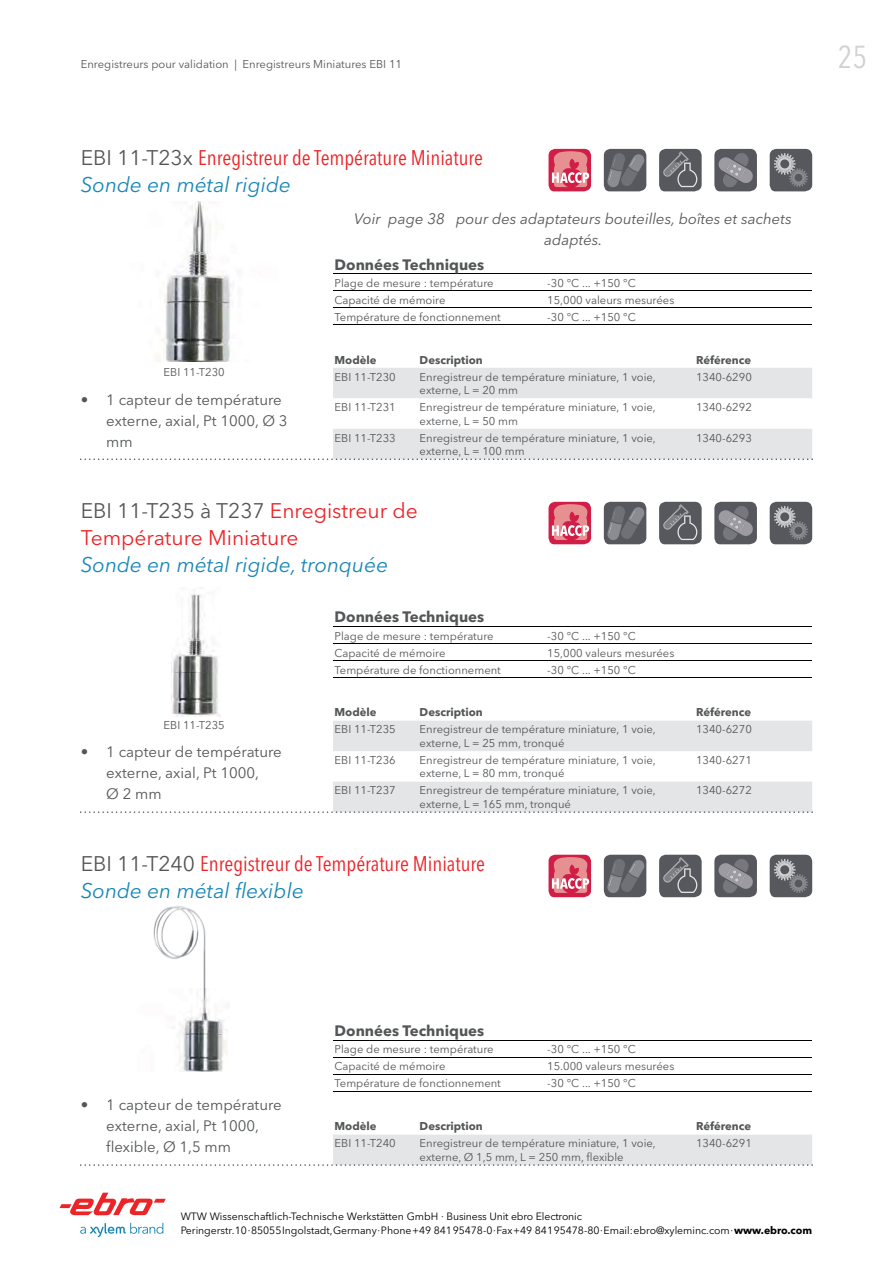
<style>
.page{position:relative;width:893px;height:1263px;background:#fff}
.page>*{position:absolute;margin:0;border:0;box-sizing:border-box;transform-origin:0 0}
.t1{font:condensed 31.5px "Avenir Next LT Pro";color:#d0d2d4}
.t2{font:condensed 21px/27px "Avenir Next LT Pro";color:#ec2327}
.t3{font:21px/27px "Avenir Next LT Pro";color:#ec2327}
.t4{font:italic 21px "Avenir Next LT Pro";color:#1887b4}
.t5{font:15px/21px "Avenir Next LT Pro";color:#535557}
.t6{font:italic 15px/21px "Avenir Next LT Pro";color:#535557;text-align:center}
.t7{font:700 15px "Avenir Next LT Pro";color:#535557}
.t8{font:11.25px/13.5px "Avenir Next LT Pro";color:#535557}
.t9{font:700 11.25px "Avenir Next LT Pro";color:#535557}
.t10{font:10.5px/13.5px "Avenir Next LT Pro";letter-spacing:-.005em;color:#000}
.s1{font-stretch:normal;color:#535557}
.s2{font-style:italic;font-stretch:normal;color:#1887b4}
.s3{color:#535557}
.s4{font-weight:700}
</style>
<div class="page">
<img style="left:153px;top:906px;width:75px;height:165px">
<img style="left:154px;top:201px;width:78px;height:161px">
<img style="left:172px;top:593px;width:48px;height:123px">
<hr style="left:333px;top:273px;width:213px;height:1px;background:#000">
<hr style="left:546px;top:273px;width:266px;height:1px;background:#000">
<hr style="left:333px;top:290px;width:213px;height:1px;background:#000">
<hr style="left:546px;top:290px;width:266px;height:1px;background:#000">
<hr style="left:333px;top:307px;width:213px;height:1px;background:#000">
<hr style="left:546px;top:307px;width:266px;height:1px;background:#000">
<hr style="left:333px;top:324px;width:213px;height:1px;background:#000">
<hr style="left:546px;top:324px;width:266px;height:1px;background:#000">
<hr style="left:333px;top:626px;width:213px;height:1px;background:#000">
<hr style="left:546px;top:626px;width:266px;height:1px;background:#000">
<hr style="left:333px;top:643px;width:213px;height:1px;background:#000">
<hr style="left:546px;top:643px;width:266px;height:1px;background:#000">
<hr style="left:333px;top:660px;width:213px;height:1px;background:#000">
<hr style="left:546px;top:660px;width:266px;height:1px;background:#000">
<hr style="left:333px;top:677px;width:213px;height:1px;background:#000">
<hr style="left:546px;top:677px;width:266px;height:1px;background:#000">
<hr style="left:333px;top:1040px;width:213px;height:1px;background:#000">
<hr style="left:546px;top:1040px;width:266px;height:1px;background:#000">
<hr style="left:333px;top:1057px;width:213px;height:1px;background:#000">
<hr style="left:546px;top:1057px;width:266px;height:1px;background:#000">
<hr style="left:333px;top:1074px;width:213px;height:1px;background:#000">
<hr style="left:546px;top:1074px;width:266px;height:1px;background:#000">
<hr style="left:333px;top:1091px;width:213px;height:1px;background:#000">
<hr style="left:546px;top:1091px;width:266px;height:1px;background:#000">
<svg style="left:80px;top:1135px;width:733px;height:31px"></svg>
<svg style="left:80px;top:368px;width:733px;height:92px"></svg>
<svg style="left:80px;top:721px;width:733px;height:92px"></svg>
<svg style="left:80px;top:1223px;width:83px;height:14px"></svg>
<svg style="left:59px;top:1193px;width:107px;height:22px"></svg>
<svg style="left:659px;top:149px;width:43px;height:42px;background:#696a6f"></svg>
<svg style="left:659px;top:502px;width:43px;height:42px;background:#696a6f"></svg>
<svg style="left:659px;top:855px;width:43px;height:42px;background:#696a6f"></svg>
<svg style="left:714px;top:149px;width:43px;height:42px;background:#727378"></svg>
<svg style="left:714px;top:502px;width:43px;height:42px;background:#727378"></svg>
<svg style="left:714px;top:855px;width:43px;height:42px;background:#727378"></svg>
<svg style="left:770px;top:149px;width:42px;height:42px;background:#6c6e73"></svg>
<svg style="left:770px;top:502px;width:42px;height:42px;background:#6c6e73"></svg>
<svg style="left:770px;top:855px;width:42px;height:42px;background:#6c6e73"></svg>
<svg style="left:548px;top:149px;width:43px;height:42px;background:#df6a7e"></svg>
<svg style="left:548px;top:502px;width:43px;height:42px;background:#df6a7e"></svg>
<svg style="left:548px;top:855px;width:43px;height:42px;background:#df6a7e"></svg>
<svg style="left:604px;top:149px;width:42px;height:42px;background:#696a6f"></svg>
<svg style="left:604px;top:502px;width:42px;height:42px;background:#696a6f"></svg>
<svg style="left:604px;top:855px;width:42px;height:42px;background:#696a6f"></svg>
<p class="t8" style="left:81px;top:58px;width:323px">Enregistreurs pour validation | Enregistreurs Miniatures EBI 11</p>
<h2 class="t2" style="left:81px;top:146px;width:404px"><span class="s1">EBI 11-T23x</span> Enregistreur de Température Miniature<br><span class="s2">Sonde en métal rigide</span></h2>
<p class="t8" style="left:164px;top:367px;width:63px">EBI 11-T230</p>
<h3 class="t5" style="left:106px;top:390px;width:183px;text-indent:-26px">• 1 capteur de température externe, axial, Pt 1000, Ø 3 mm</h3>
<h3 class="t6" style="left:354px;top:210px;width:439px">Voir page 38 pour des adaptateurs bouteilles, boîtes et sachets adaptés.</h3>
<h3 class="t7" style="left:335px;top:258px;width:151px">Données Techniques</h3>
<p class="t8" style="left:335px;top:277px;width:161px">Plage de mesure : température</p>
<p class="t8" style="left:547px;top:277px;width:90px">-30 °C ... +150 °C</p>
<p class="t8" style="left:335px;top:294px;width:112px">Capacité de mémoire</p>
<p class="t8" style="left:547px;top:294px;width:129px">15,000 valeurs mesurées</p>
<p class="t8" style="left:335px;top:311px;width:168px">Température de fonctionnement</p>
<p class="t8" style="left:547px;top:311px;width:90px">-30 °C ... +150 °C</p>
<p class="t9" style="left:335px;top:355px;width:44px">Modèle</p>
<p class="t9" style="left:420px;top:355px;width:65px">Description</p>
<p class="t9" style="left:696px;top:355px;width:57px">Référence</p>
<p class="t8" style="left:335px;top:371px;width:63px">EBI 11-T230</p>
<p class="t8" style="left:420px;top:371px;width:238px">Enregistreur de température miniature, 1 voie, externe, L = 20 mm</p>
<p class="t8" style="left:696px;top:371px;width:57px">1340-6290</p>
<p class="t8" style="left:335px;top:401px;width:63px">EBI 11-T231</p>
<p class="t8" style="left:420px;top:401px;width:238px">Enregistreur de température miniature, 1 voie, externe, L = 50 mm</p>
<p class="t8" style="left:696px;top:401px;width:57px">1340-6292</p>
<p class="t8" style="left:335px;top:432px;width:63px">EBI 11-T233</p>
<p class="t8" style="left:420px;top:432px;width:238px">Enregistreur de température miniature, 1 voie, externe, L = 100 mm</p>
<p class="t8" style="left:696px;top:432px;width:57px">1340-6293</p>
<h2 class="t3" style="left:81px;top:499px;width:339px"><span class="s3">EBI 11-T235 à T237</span> Enregistreur de<br>Température Miniature</h2>
<h2 class="t4" style="left:81px;top:556px;width:309px">Sonde en métal rigide, tronquée</h2>
<p class="t8" style="left:164px;top:720px;width:63px">EBI 11-T235</p>
<h3 class="t5" style="left:106px;top:743px;width:177px;text-indent:-26px">• 1 capteur de température externe, axial, Pt 1000,<br>Ø 2 mm</h3>
<h3 class="t7" style="left:335px;top:611px;width:151px">Données Techniques</h3>
<p class="t8" style="left:335px;top:630px;width:161px">Plage de mesure : température</p>
<p class="t8" style="left:547px;top:630px;width:90px">-30 °C ... +150 °C</p>
<p class="t8" style="left:335px;top:647px;width:112px">Capacité de mémoire</p>
<p class="t8" style="left:547px;top:647px;width:129px">15,000 valeurs mesurées</p>
<p class="t8" style="left:335px;top:664px;width:168px">Température de fonctionnement</p>
<p class="t8" style="left:547px;top:664px;width:90px">-30 °C ... +150 °C</p>
<p class="t9" style="left:335px;top:708px;width:44px">Modèle</p>
<p class="t9" style="left:420px;top:708px;width:65px">Description</p>
<p class="t9" style="left:696px;top:708px;width:57px">Référence</p>
<p class="t8" style="left:335px;top:724px;width:63px">EBI 11-T235</p>
<p class="t8" style="left:420px;top:724px;width:238px">Enregistreur de température miniature, 1 voie, externe, L = 25 mm, tronqué</p>
<p class="t8" style="left:696px;top:724px;width:57px">1340-6270</p>
<p class="t8" style="left:335px;top:754px;width:63px">EBI 11-T236</p>
<p class="t8" style="left:420px;top:754px;width:238px">Enregistreur de température miniature, 1 voie, externe, L = 80 mm, tronqué</p>
<p class="t8" style="left:696px;top:754px;width:57px">1340-6271</p>
<p class="t8" style="left:335px;top:785px;width:63px">EBI 11-T237</p>
<p class="t8" style="left:420px;top:785px;width:238px">Enregistreur de température miniature, 1 voie, externe, L = 165 mm, tronqué</p>
<p class="t8" style="left:696px;top:785px;width:57px">1340-6272</p>
<h2 class="t2" style="left:81px;top:851px;width:406px"><span class="s1">EBI 11-T240</span> Enregistreur de Température Miniature<br><span class="s2">Sonde en métal flexible</span></h2>
<h1 class="t1" style="left:838px;top:44px;width:31px">25</h1>
<h3 class="t5" style="left:106px;top:1096px;width:177px;text-indent:-26px">• 1 capteur de température externe, axial, Pt 1000, flexible, Ø 1,5 mm</h3>
<h3 class="t7" style="left:335px;top:1025px;width:151px">Données Techniques</h3>
<p class="t8" style="left:335px;top:1044px;width:161px">Plage de mesure : température</p>
<p class="t8" style="left:547px;top:1044px;width:90px">-30 °C ... +150 °C</p>
<p class="t8" style="left:335px;top:1061px;width:112px">Capacité de mémoire</p>
<p class="t8" style="left:547px;top:1061px;width:129px">15.000 valeurs mesurées</p>
<p class="t8" style="left:335px;top:1078px;width:168px">Température de fonctionnement</p>
<p class="t8" style="left:547px;top:1078px;width:90px">-30 °C ... +150 °C</p>
<p class="t9" style="left:335px;top:1122px;width:44px">Modèle</p>
<p class="t9" style="left:420px;top:1122px;width:65px">Description</p>
<p class="t9" style="left:696px;top:1122px;width:57px">Référence</p>
<p class="t8" style="left:335px;top:1138px;width:63px">EBI 11-T240</p>
<p class="t8" style="left:420px;top:1138px;width:238px">Enregistreur de température miniature, 1 voie, externe, Ø 1,5 mm, L = 250 mm, flexible</p>
<p class="t8" style="left:696px;top:1138px;width:57px">1340-6291</p>
<p class="t10" style="left:181px;top:1211px;width:633px">WTW Wissenschaftlich-Technische Werkstätten GmbH ∙ Business Unit ebro Electronic<br>Peringerstr. 10 ∙ 85055 Ingolstadt, Germany ∙ Phone +49 841 95478-0 ∙ Fax +49 841 95478-80 ∙ Email: ebro@xyleminc.com ∙ <span class="s4">www.ebro.com</span></p>
</div>
